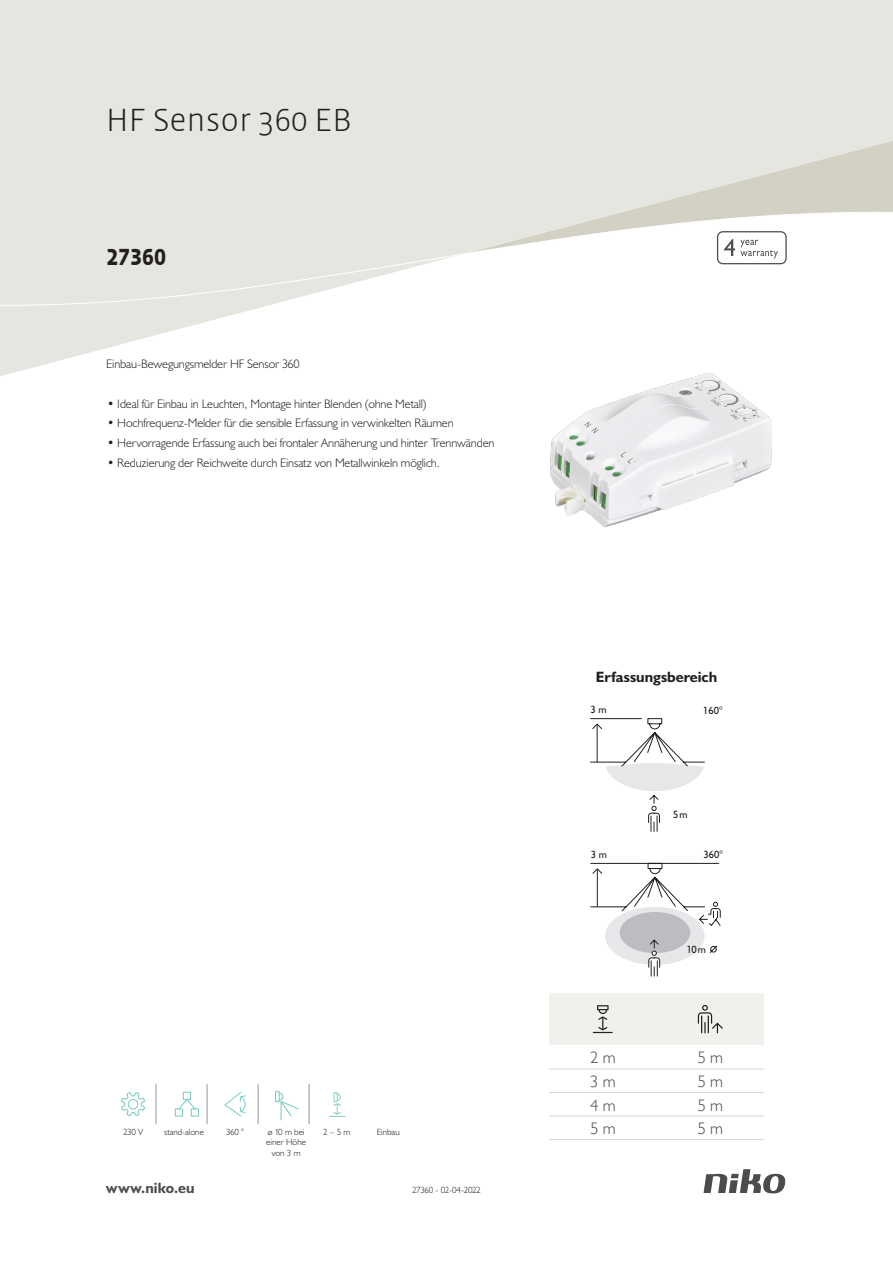
<style>
.page{position:relative;width:893px;height:1263px;background:#fff}
.page>*{position:absolute;margin:0;border:0;box-sizing:border-box;transform-origin:0 0}
.Title_datasheets{font:300 33px "Vista Sans";color:#231f20}
.Article_number{font:700 24px "Vista Sans Alt";color:#231f20}
.t1{font:300 16.65px "Humanist 521 BT";color:#4b4c4d}
.Titles_parts{font:700 15px "Humanist 521 BT";color:#231f20}
.t2{font:700 15px "Humanist 521 BT";letter-spacing:.005em;color:#4b4c4d}
.USP_bullets{font:300 12.3px "Humanist 521 BT";letter-spacing:-.01em;color:#231f20}
.USPs{font:300 12.3px "Humanist 521 BT";letter-spacing:-.01em;color:#231f20}
.t3{font:10.5px "Humanist 521 BT";color:#231f20}
.icontext{font:300 9px/10.8px "Humanist 521 BT";color:#231f20;text-align:center}
.Revision{font:300 9px "Humanist 521 BT";letter-spacing:-.05em;color:#231f20}
.s1{font-size:10.2px}
</style>
<div class="page">
<svg style="left:703px;top:1169px;width:83px;height:25px"></svg>
<svg style="left:0;top:0;width:893px;height:376px;fill:#e6e6e0"></svg>
<svg style="left:0;top:209px;width:893px;height:101px"></svg>
<img style="left:526px;top:359px;width:261px;height:168px">
<svg style="left:121px;top:1092px;width:24px;height:24px"></svg>
<svg style="left:174px;top:1091px;width:25px;height:26px"></svg>
<svg style="left:224px;top:1092px;width:22px;height:25px"></svg>
<svg style="left:275px;top:1091px;width:24px;height:30px"></svg>
<svg style="left:329px;top:1092px;width:17px;height:25px"></svg>
<hr style="left:156px;top:1084px;width:1px;height:40px;background:#939598">
<hr style="left:207px;top:1084px;width:1px;height:40px;background:#939598">
<hr style="left:258px;top:1084px;width:1px;height:40px;background:#939598">
<hr style="left:309px;top:1084px;width:1px;height:40px;background:#939598">
<div style="left:605px;top:733px;width:99px;height:58px;background:#e6e7e9;border-radius:50%"></div>
<svg style="left:590px;top:718px;width:115px;height:49px"></svg>
<svg style="left:648px;top:795px;width:12px;height:37px"></svg>
<svg style="left:590px;top:862px;width:131px;height:114px"></svg>
<hr style="left:549px;top:1068px;width:108px;height:1px;background:#dad9d0">
<hr style="left:657px;top:1068px;width:107px;height:1px;background:#dad9d0">
<hr style="left:549px;top:1092px;width:108px;height:1px;background:#dad9d0">
<hr style="left:657px;top:1092px;width:107px;height:1px;background:#dad9d0">
<hr style="left:549px;top:1115px;width:108px;height:1px;background:#dad9d0">
<hr style="left:657px;top:1115px;width:107px;height:1px;background:#dad9d0">
<hr style="left:549px;top:1139px;width:108px;height:1px;background:#dad9d0">
<hr style="left:657px;top:1139px;width:107px;height:1px;background:#dad9d0">
<div style="left:549px;top:993px;width:215px;height:52px;background:#f0f0ec"></div>
<svg style="left:717px;top:231px;width:70px;height:33px"></svg>
<p class="Title_datasheets" style="left:106px;top:100px;width:247px">HF Sensor 360 EB</p>
<p class="Article_number" style="left:106px;top:242px;width:61px">27360</p>
<p class="USPs" style="left:106px;top:356px;width:195px">Einbau-Bewegungsmelder HF Sensor 360</p>
<p class="USP_bullets" style="left:107px;top:396px;width:321px">• Ideal für Einbau in Leuchten, Montage hinter Blenden (ohne Metall)</p>
<p class="USP_bullets" style="left:107px;top:416px;width:348px">• Hochfrequenz-Melder für die sensible Erfassung in verwinkelten Räumen</p>
<p class="USP_bullets" style="left:107px;top:436px;width:389px">• Hervorragende Erfassung auch bei frontaler Annäherung und hinter Trennwänden</p>
<p class="USP_bullets" style="left:107px;top:455px;width:334px">• Reduzierung der Reichweite durch Einsatz von Metallwinkeln möglich.</p>
<p class="icontext" style="left:123px;top:1126px;width:22px">230 V</p>
<p class="icontext" style="left:164px;top:1126px;width:41px">stand-alone</p>
<p class="icontext" style="left:226px;top:1126px;width:20px">360 °</p>
<p class="icontext" style="left:266px;top:1126px;width:41px">ø 10 m bei einer Höhe von 3 m</p>
<p class="icontext" style="left:323px;top:1126px;width:29px">2 – 5 m</p>
<p class="icontext" style="left:377px;top:1126px;width:24px">Einbau</p>
<p class="t2" style="left:106px;top:1178px;width:90px">www.niko.eu</p>
<p class="Revision" style="left:412px;top:1184px;width:70px">27360 - 02-04-2022</p>
<p class="Titles_parts" style="left:596px;top:668px;width:123px">Erfassungsbereich</p>
<p class="t3" style="left:590px;top:703px;width:18px">3 <span class="s1">m</span></p>
<p class="t3" style="left:703px;top:703px;width:21px">160°</p>
<p class="t3" style="left:673px;top:808px;width:16px">5 <span class="s1">m</span></p>
<p class="t3" style="left:591px;top:847px;width:18px">3 <span class="s1">m</span></p>
<p class="t3" style="left:703px;top:848px;width:21px">360°</p>
<p class="t3" style="left:687px;top:943px;width:20px">10<span class="s1">m</span></p>
<p class="t1" style="left:590px;top:1047px;width:27px">2 m</p>
<p class="t1" style="left:698px;top:1047px;width:27px">5 m</p>
<p class="t1" style="left:590px;top:1071px;width:27px">3 m</p>
<p class="t1" style="left:698px;top:1071px;width:27px">5 m</p>
<p class="t1" style="left:590px;top:1094px;width:27px">4 m</p>
<p class="t1" style="left:698px;top:1094px;width:27px">5 m</p>
<p class="t1" style="left:590px;top:1118px;width:27px">5 m</p>
<p class="t1" style="left:698px;top:1118px;width:27px">5 m</p>
</div>
